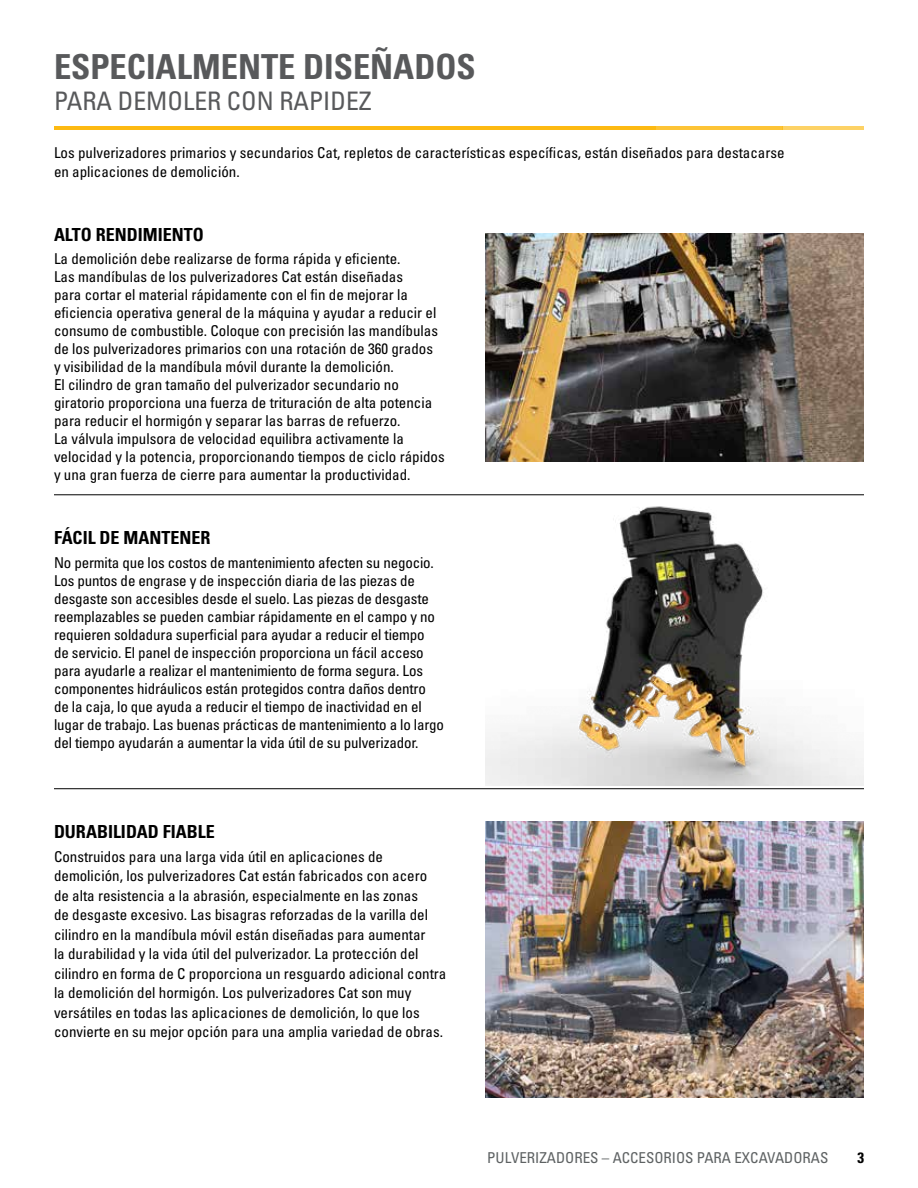
<style>
.page{position:relative;width:918px;height:1188px;background:#fff}
.page>*{position:absolute;margin:0;border:0;box-sizing:border-box;transform-origin:0 0}
.t1{font:34.5px "Univers LTCYR 67 Bold Cond";color:#58595b}
.t2{font:condensed 25.5px "Univers LTCYR 57";color:#58595b}
.t3{font:18px "Univers LTCYR 67 Bold Cond";color:#000}
.t4{font:condensed 15px/18px "Univers LTCYR 57";color:#000}
.t5{font:condensed 15px "Univers LTCYR 57";color:#5e6263}
.t6{font:15px "Univers LTCYR 67 Bold Cond";color:#000}
</style>
<div class="page">
<img style="left:485px;top:506px;width:379px;height:279px">
<img style="left:485px;top:234px;width:379px;height:228px">
<hr style="left:54px;top:127px;width:601px;height:3px;background:#fdba12">
<hr style="left:654px;top:127px;width:128px;height:3px;background:#fdba12">
<hr style="left:782px;top:127px;width:82px;height:3px;background:#fdba12">
<img style="left:485px;top:822px;width:379px;height:275px">
<hr style="left:54px;top:495px;width:810px;height:1px;background:#000">
<hr style="left:54px;top:788px;width:810px;height:1px;background:#000">
<h1 class="t1" style="left:54px;top:46px;width:423px">ESPECIALMENTE DISEÑADOS</h1>
<h2 class="t2" style="left:54px;top:85px;width:319px">PARA DEMOLER CON RAPIDEZ</h2>
<p class="t4" style="left:54px;top:142px;width:732px;line-height:19.5px">Los pulverizadores primarios y secundarios Cat, repletos de características específicas, están diseñados para destacarse en aplicaciones de demolición.</p>
<p class="t3" style="left:54px;top:223px;width:151px">ALTO RENDIMIENTO</p>
<p class="t4" style="left:54px;top:249px;width:392px">La demolición debe realizarse de forma rápida y eficiente.<br>Las mandíbulas de los pulverizadores Cat están diseñadas<br>para cortar el material rápidamente con el fin de mejorar la eficiencia operativa general de la máquina y ayudar a reducir el consumo de combustible. Coloque con precisión las mandíbulas de los pulverizadores primarios con una rotación de 360 grados<br>y visibilidad de la mandíbula móvil durante la demolición.<br>El cilindro de gran tamaño del pulverizador secundario no giratorio proporciona una fuerza de trituración de alta potencia para reducir el hormigón y separar las barras de refuerzo.<br>La válvula impulsora de velocidad equilibra activamente la velocidad y la potencia, proporcionando tiempos de ciclo rápidos y una gran fuerza de cierre para aumentar la productividad.</p>
<p class="t3" style="left:54px;top:526px;width:158px">FÁCIL DE MANTENER</p>
<p class="t4" style="left:54px;top:553px;width:392px">No permita que los costos de mantenimiento afecten su negocio.<br>Los puntos de engrase y de inspección diaria de las piezas de desgaste son accesibles desde el suelo. Las piezas de desgaste reemplazables se pueden cambiar rápidamente en el campo y no requieren soldadura superficial para ayudar a reducir el tiempo<br>de servicio. El panel de inspección proporciona un fácil acceso para ayudarle a realizar el mantenimiento de forma segura. Los componentes hidráulicos están protegidos contra daños dentro de la caja, lo que ayuda a reducir el tiempo de inactividad en el lugar de trabajo. Las buenas prácticas de mantenimiento a lo largo del tiempo ayudarán a aumentar la vida útil de su pulverizador.</p>
<p class="t3" style="left:54px;top:820px;width:162px">DURABILIDAD FIABLE</p>
<p class="t4" style="left:54px;top:846px;width:394px;line-height:19.5px">Construidos para una larga vida útil en aplicaciones de demolición, los pulverizadores Cat están fabricados con acero<br>de alta resistencia a la abrasión, especialmente en las zonas<br>de desgaste excesivo. Las bisagras reforzadas de la varilla del cilindro en la mandíbula móvil están diseñadas para aumentar<br>la durabilidad y la vida útil del pulverizador. La protección del cilindro en forma de C proporciona un resguardo adicional contra la demolición del hormigón. Los pulverizadores Cat son muy versátiles en todas las aplicaciones de demolición, lo que los convierte en su mejor opción para una amplia variedad de obras.</p>
<p class="t5" style="left:487px;top:1148px;width:343px">PULVERIZADORES – ACCESORIOS PARA EXCAVADORAS</p>
<p class="t6" style="left:857px;top:1148px;width:8px">3</p>
</div>
